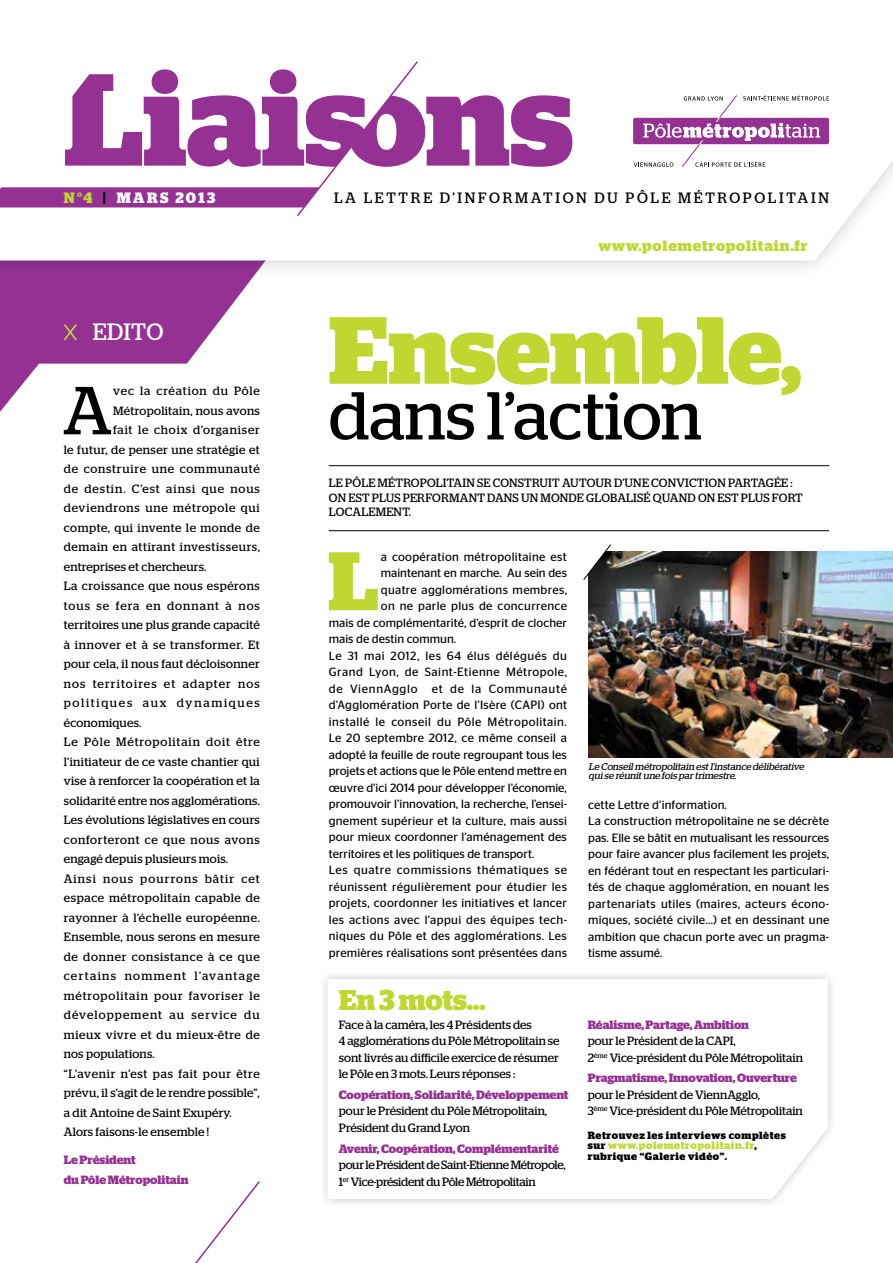
<style>
.page{position:relative;width:893px;height:1263px;background:#fff}
.page>*{position:absolute;margin:0;border:0;box-sizing:border-box;transform-origin:0 0}
.t1{font:700 95.1px "Stag";color:#bfd730}
.t2{font:700 82.65px "Stag";color:#bfd730}
.t3{font:67.65px "Stag";color:#000}
.t4{font:67.5px "Stag";color:#000}
.t5{font:700 28.5px "Stag";letter-spacing:-.005em;color:#bfd730}
.t6{font:23.7px "Stag";letter-spacing:.01em;color:#fff}
.t7{font:15px "Stag";letter-spacing:.18em;color:#000}
.t8{font:700 15px "Stag";letter-spacing:.06em;color:#bfd730}
.t9{font:700 15px "Stag";letter-spacing:.16em;color:#fff}
.t10{font:12px/16.5px "Stag Sans";letter-spacing:.015em;color:#000}
.t11{font:12px/14.4px "Stag";letter-spacing:.02em;color:#000}
.t12{font:12px/16.5px "Stag";color:#000}
.t13{font:700 12px/19.5px "Stag";letter-spacing:-.005em;color:#953192}
.t14{font:12px "Stag Sans";letter-spacing:.04em;color:#000}
.t15{font:12px "Stag";letter-spacing:.055em;color:#000}
.t16{font:12px/16.5px "Stag";letter-spacing:-.02em;color:#000}
.t17{font:12px "Stag Sans";letter-spacing:.035em;color:#000}
.t18{font:12px "Stag";letter-spacing:.05em;color:#000}
.t19{font:12px "Stag Sans";letter-spacing:-.005em;color:#000}
.t20{font:12px "Stag Sans";letter-spacing:.045em;color:#000}
.t21{font:12px "Stag";letter-spacing:.065em;color:#000}
.t22{font:12px "Stag Sans";letter-spacing:.06em;color:#000}
.t23{font:12px "Stag";letter-spacing:.075em;color:#000}
.t24{font:12px "Stag";letter-spacing:.06em;color:#000}
.t25{font:12px "Stag";letter-spacing:.08em;color:#000}
.t26{font:12px "Stag";letter-spacing:.04em;color:#000}
.t27{font:12px "Stag";letter-spacing:.095em;color:#000}
.t28{font:700 10.5px/10.5px "Stag";letter-spacing:.055em;color:#000}
.t29{font:italic 9.75px/9.8px "Stag";letter-spacing:-.2em;color:#000}
.s1{color:#bfd730}
.s2{color:#000}
</style>
<div class="page">
<div style="left:0;top:0;width:893px;height:279px;background:#000;opacity:.2"></div>
<svg style="left:0;top:0;width:893px;height:260px"></svg>
<div style="left:318px;top:970px;width:519px;height:238px;background:#000;opacity:.2"></div>
<svg style="left:327px;top:979px;width:501px;height:220px"></svg>
<svg style="left:634px;top:95px;width:195px;height:72px"></svg>
<svg style="left:195px;top:1181px;width:65px;height:82px"></svg>
<svg style="left:0;top:0;width:572px;height:218px"></svg>
<svg style="left:0;top:243px;width:279px;height:169px"></svg>
<hr style="left:329px;top:465px;width:500px;height:1px;background:#000">
<hr style="left:329px;top:530px;width:500px;height:1px;background:#000">
<img style="left:588px;top:551px;width:305px;height:207px">
<svg style="left:583px;top:544px;width:29px;height:37px"></svg>
<p class="t9" style="left:64px;top:189px;width:153px"><span class="s1">N°4</span> <span class="s2">|</span> Mars 2013</p>
<p class="t7" style="left:334px;top:189px;width:496px">La le ttre d’information du Pôle Métropol itain</p>
<h3 class="t6" style="left:93px;top:318px;width:72px">Edito</h3>
<h3 class="t3" style="left:63px;top:371px;width:49px">A</h3>
<p class="t11" style="left:113px;top:384px;width:148px">vec la création du Pôle</p>
<p class="t11" style="left:113px;top:403px;width:148px">Métropolitain, nous avons</p>
<p class="t11" style="left:113px;top:423px;width:148px">fait le choix d’organiser</p>
<p class="t11" style="left:64px;top:442px;width:197px">le futur, de penser une stratégie et</p>
<p class="t11" style="left:64px;top:462px;width:198px">de construire une communauté</p>
<p class="t11" style="left:64px;top:481px;width:198px">de destin. C’est ainsi que nous</p>
<p class="t11" style="left:64px;top:501px;width:198px">deviendrons une métropole qui</p>
<p class="t11" style="left:64px;top:520px;width:198px">compte, qui invente le monde de</p>
<p class="t15" style="left:64px;top:540px;width:198px">demain en attirant investisseurs,</p>
<p class="t11" style="left:64px;top:559px;width:144px">entreprises et chercheurs.</p>
<p class="t18" style="left:64px;top:579px;width:197px">La croissance que nous espérons</p>
<p class="t11" style="left:64px;top:598px;width:198px">tous se fera en donnant à nos</p>
<p class="t11" style="left:64px;top:618px;width:198px">territoires une plus grande capacité</p>
<p class="t24" style="left:64px;top:638px;width:198px">à innover et à se transformer. Et</p>
<p class="t11" style="left:64px;top:657px;width:198px">pour cela, il nous faut décloisonner</p>
<p class="t11" style="left:64px;top:676px;width:198px">nos territoires et adapter nos</p>
<p class="t11" style="left:64px;top:696px;width:198px">politiques aux dynamiques</p>
<p class="t11" style="left:64px;top:715px;width:79px">économiques.</p>
<p class="t25" style="left:64px;top:735px;width:198px">Le Pôle Métropolitain doit être</p>
<p class="t11" style="left:64px;top:754px;width:198px">l’initiateur de ce vaste chantier qui</p>
<p class="t11" style="left:64px;top:774px;width:198px">vise à renforcer la coopération et la</p>
<p class="t11" style="left:64px;top:793px;width:198px">solidarité entre nos agglomérations.</p>
<p class="t11" style="left:64px;top:813px;width:198px">Les évolutions législatives en cours</p>
<p class="t11" style="left:64px;top:832px;width:198px">conforteront ce que nous avons</p>
<p class="t11" style="left:64px;top:852px;width:166px">engagé depuis plusieurs mois.</p>
<p class="t11" style="left:64px;top:871px;width:198px">Ainsi nous pourrons bâtir cet</p>
<p class="t15" style="left:64px;top:891px;width:198px">espace métropolitain capable de</p>
<p class="t15" style="left:64px;top:911px;width:198px">rayonner à l’échelle européenne.</p>
<p class="t26" style="left:64px;top:930px;width:198px">Ensemble, nous serons en mesure</p>
<p class="t18" style="left:64px;top:950px;width:197px">de donner consistance à ce que</p>
<p class="t11" style="left:64px;top:969px;width:198px">certains nomment l’avantage</p>
<p class="t23" style="left:64px;top:989px;width:198px">métropolitain pour favoriser le</p>
<p class="t27" style="left:64px;top:1008px;width:198px">développement au service du</p>
<p class="t11" style="left:64px;top:1027px;width:198px">mieux vivre et du mieux-être de</p>
<p class="t11" style="left:64px;top:1047px;width:92px">nos populations.</p>
<p class="t21" style="left:64px;top:1067px;width:197px">“L’avenir n’est pas fait pour être</p>
<p class="t11" style="left:64px;top:1086px;width:198px">prévu, il s’agit de le rendre possible”,</p>
<p class="t11" style="left:64px;top:1105px;width:169px">a dit Antoine de Saint Exupéry.</p>
<p class="t11" style="left:64px;top:1125px;width:147px">Alors faisons-le ensemble !</p>
<p class="t13" style="left:64px;top:1150px;width:126px">Le Président<br>du Pôle Métropolitain</p>
<p class="t8" style="left:598px;top:237px;width:211px">www.polemetropolitain.fr</p>
<h1 class="t1" style="left:329px;top:295px;width:474px">Ensemble,</h1>
<h3 class="t4" style="left:329px;top:377px;width:374px">dans l’action</h3>
<p class="t11" style="left:329px;top:476px;width:475px">Le Pôle Métropolitain se construit autour d’une conviction partagée : on est plus performant dans un monde globalisé quand on est plus fort localement.</p>
<h2 class="t2" style="left:328px;top:533px;width:52px">L</h2>
<p class="t10" style="left:381px;top:548px;width:188px">a coopération métropolitaine est</p>
<p class="t10" style="left:381px;top:565px;width:188px">maintenant en marche. Au sein des</p>
<p class="t10" style="left:381px;top:581px;width:188px">quatre agglomérations membres,</p>
<p class="t10" style="left:381px;top:598px;width:188px">on ne parle plus de concurrence</p>
<p class="t10" style="left:329px;top:614px;width:240px">mais de complémentarité, d’esprit de clocher</p>
<p class="t10" style="left:329px;top:631px;width:129px">mais de destin commun.</p>
<p class="t14" style="left:329px;top:649px;width:240px">Le 31 mai 2012, les 64 élus délégués du</p>
<p class="t14" style="left:329px;top:665px;width:240px">Grand Lyon, de Saint-Etienne Métropole,</p>
<p class="t22" style="left:329px;top:682px;width:240px">de ViennAgglo et de la Communauté</p>
<p class="t10" style="left:329px;top:697px;width:240px">d’Agglomération Porte de l’Isère (CAPI) ont</p>
<p class="t14" style="left:329px;top:715px;width:240px">installé le conseil du Pôle Métropolitain.</p>
<p class="t10" style="left:329px;top:730px;width:240px">Le 20 septembre 2012, ce même conseil a</p>
<p class="t10" style="left:329px;top:746px;width:239px">adopté la feuille de route regroupant tous les</p>
<p class="t19" style="left:329px;top:764px;width:240px">projets et actions que le Pôle entend mettre en</p>
<p class="t10" style="left:329px;top:779px;width:240px">œuvre d’ici 2014 pour développer l’économie,</p>
<p class="t10" style="left:329px;top:796px;width:240px">promouvoir l’innovation, la recherche, l’ensei-</p>
<p class="t10" style="left:329px;top:812px;width:240px">gnement supérieur et la culture, mais aussi</p>
<p class="t10" style="left:329px;top:829px;width:240px">pour mieux coordonner l’aménagement des</p>
<p class="t10" style="left:329px;top:845px;width:207px">territoires et les politiques de transport.</p>
<p class="t20" style="left:329px;top:863px;width:240px">Les quatre commissions thématiques se</p>
<p class="t17" style="left:329px;top:880px;width:240px">réunissent régulièrement pour étudier les</p>
<p class="t10" style="left:329px;top:895px;width:240px">projets, coordonner les initiatives et lancer</p>
<p class="t17" style="left:329px;top:913px;width:240px">les actions avec l’appui des équipes tech-</p>
<p class="t10" style="left:329px;top:928px;width:239px">niques du Pôle et des agglomérations. Les</p>
<p class="t10" style="left:329px;top:944px;width:240px">premières réalisations sont présentées dans</p>
<h3 class="t5" style="left:339px;top:983px;width:148px">En 3 mots…</h3>
<p class="t12" style="left:339px;top:1016px;width:222px">Face à la caméra, les 4 Présidents des<br>4 agglomérations du Pôle Métropolitain se sont livrés au difficile exercice de résumer le Pôle en 3 mots. Leurs réponses :</p>
<p class="t13" style="left:339px;top:1085px;width:231px">Coopération, Solidarité, Développement</p>
<p class="t12" style="left:339px;top:1103px;width:210px">pour le Président du Pôle Métropolitain,<br>Président du Grand Lyon</p>
<p class="t13" style="left:339px;top:1139px;width:222px">Avenir, Coopération, Complémentarité</p>
<p class="t16" style="left:339px;top:1156px;width:228px">pour le Président de Saint-Etienne Métropole,<br>1<sup>er</sup> Vice-président du Pôle Métropolitain</p>
<p class="t29" style="left:589px;top:761px;width:219px">Le Conseilmétropolitain estl’instance délibérative quise réunitune fois par trimestre.</p>
<p class="t10" style="left:588px;top:796px;width:243px">cette Lettre d’information.<br>La construction métropolitaine ne se décrète pas. Elle se bâtit en mutualisant les ressources pour faire avancer plus facilement les projets, en fédérant tout en respectant les particulari&shy;tés de chaque agglomération, en nouant les partenariats utiles (maires, acteurs écono&shy;miques, société civile…) et en dessinant une ambition que chacun porte avec un pragma&shy;tisme assumé.</p>
<p class="t13" style="left:588px;top:1015px;width:163px">Réalisme, Partage, Ambition</p>
<p class="t12" style="left:588px;top:1032px;width:217px">pour le Président de la CAPI,<br>2<sup>ème</sup> Vice‑président du Pôle Métropolitain</p>
<p class="t13" style="left:588px;top:1068px;width:211px">Pragmatisme, Innovation, Ouverture</p>
<p class="t12" style="left:588px;top:1086px;width:217px">pour le Président de ViennAgglo,<br>3<sup>ème</sup> Vice‑président du Pôle Métropolitain</p>
<p class="t28" style="left:588px;top:1130px;width:200px">Retrouvez les interviews complètes sur <span class="s1">www.polemetropolitain.fr</span>, rubrique “Galerie vidéo”.</p>
</div>
